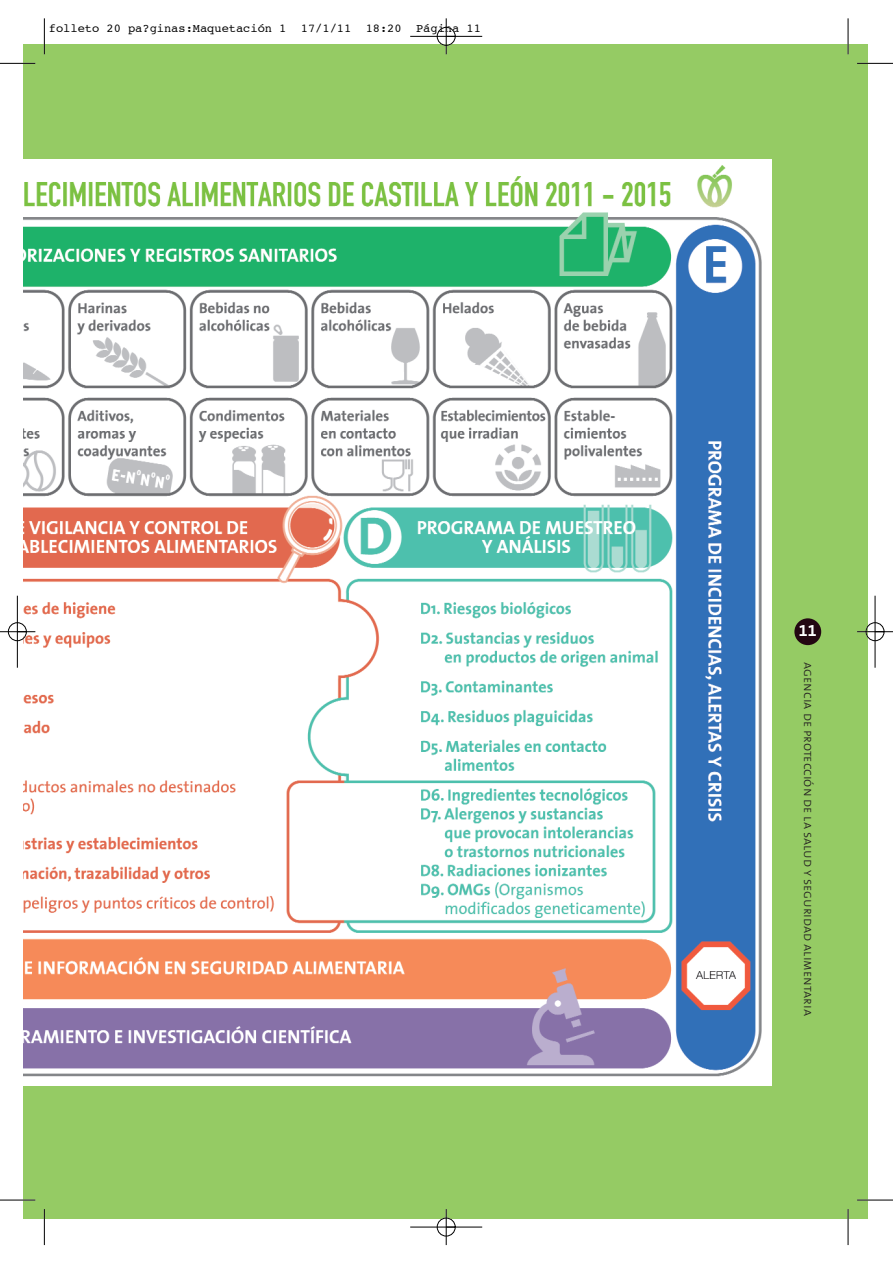
<style>
.page{position:relative;width:893px;height:1263px;background:#fff}
.page>*{position:absolute;margin:0;border:0;box-sizing:border-box;transform-origin:0 0}
.t1{font:16.2px "The Sans Bold Expert";color:#fff}
.t2{font:13.5px "The Sans Light Caps";color:#231f20}
.t3{font:12px "Courier";color:#000}
</style>
<div class="page">
<div style="left:23px;top:44px;width:844px;height:1175px;background:#95cb64"></div>
<div style="left:794px;top:618px;width:27px;height:27px;background:#230712;border-radius:50%"></div>
<img style="left:23px;top:159px;width:747px;height:925px">
<hr style="left:44px;top:18px;width:1px;height:36px;background:#000">
<hr style="left:0;top:63px;width:35px;height:1px;background:#000">
<hr style="left:848px;top:18px;width:1px;height:36px;background:#000">
<hr style="left:857px;top:63px;width:36px;height:1px;background:#000">
<hr style="left:44px;top:1209px;width:1px;height:36px;background:#000">
<hr style="left:0;top:1200px;width:35px;height:1px;background:#000">
<hr style="left:848px;top:1209px;width:1px;height:36px;background:#000">
<hr style="left:857px;top:1200px;width:36px;height:1px;background:#000">
<div style="left:437px;top:27px;width:19px;height:19px;border:1px solid #fff;border-radius:50%"></div>
<div style="left:437px;top:1218px;width:19px;height:18px;border:1px solid #fff;border-radius:50%"></div>
<hr style="left:410px;top:36px;width:72px;height:1px;background:#000">
<hr style="left:410px;top:1227px;width:72px;height:1px;background:#000">
<hr style="left:17px;top:596px;width:1px;height:72px;background:#000">
<hr style="left:875px;top:596px;width:1px;height:72px;background:#000">
<hr style="left:446px;top:18px;width:1px;height:36px;background:#000">
<hr style="left:446px;top:1209px;width:1px;height:36px;background:#000">
<hr style="left:0;top:631px;width:35px;height:1px;background:#000">
<hr style="left:857px;top:631px;width:36px;height:1px;background:#000">
<div style="left:437px;top:27px;width:18px;height:19px;border:1px solid #000;border-radius:50%"></div>
<div style="left:437px;top:1218px;width:18px;height:18px;border:1px solid #000;border-radius:50%"></div>
<div style="left:8px;top:622px;width:19px;height:19px;border:1px solid #000;border-radius:50%"></div>
<div style="left:866px;top:622px;width:18px;height:19px;border:1px solid #000;border-radius:50%"></div>
<p class="t3" style="left:49px;top:23px;width:434px">folleto 20 pa?ginas:Maquetación 1 17/1/11 18:20 Página 11</p>
<h1 class="t1" style="left:799px;top:621px;width:19px">11</h1>
<p class="t2" style="left:817px;top:662px;width:355px;rotate:90deg">agencia de protección de la salud y seguridad alimentaria</p>
</div>
